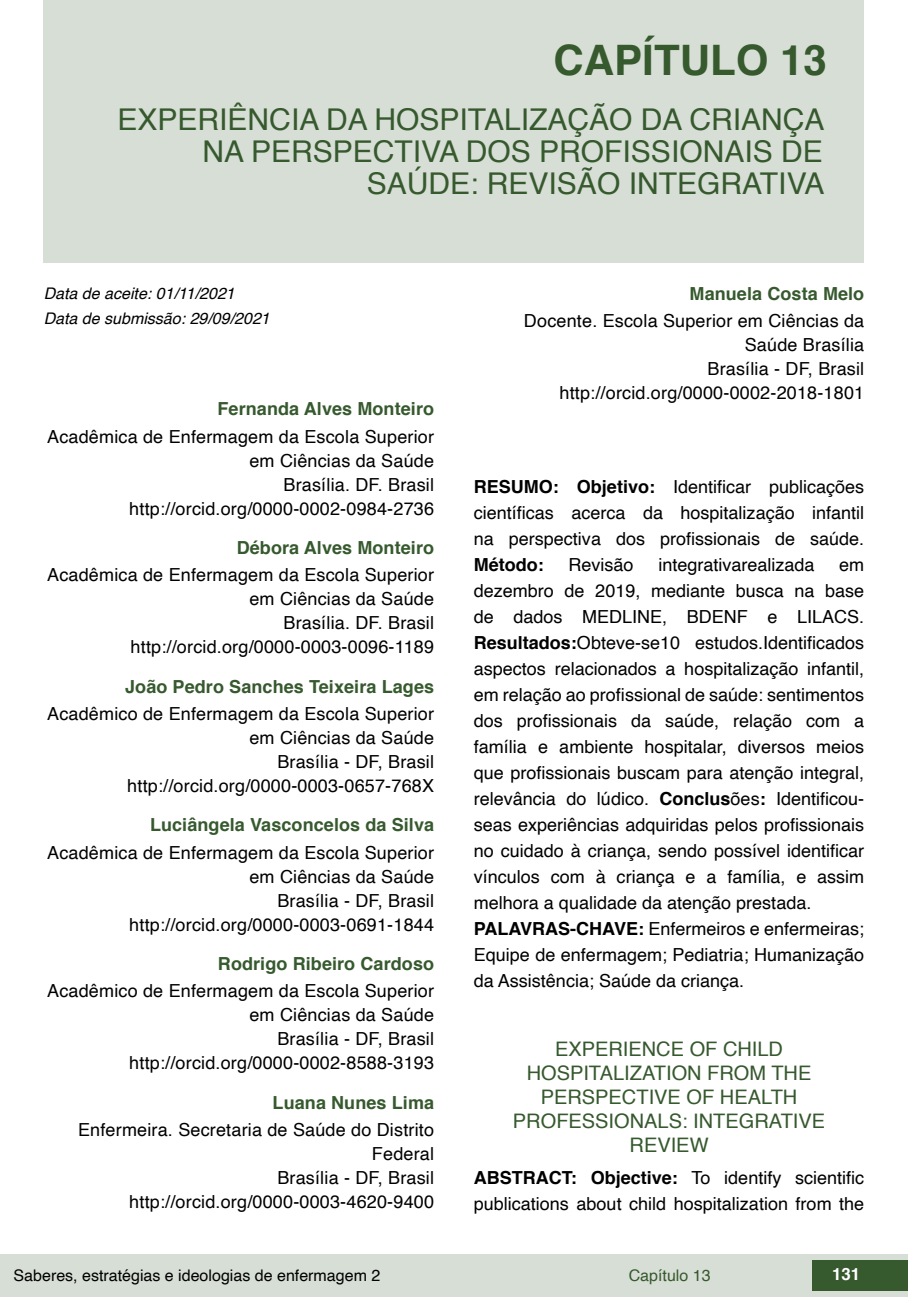
<style>
.page{position:relative;width:908px;height:1304px;background:#fff}
.page>*{position:absolute;margin:0;border:0;box-sizing:border-box;transform-origin:0 0}
.t1{font:700 42px "Helvetica";color:#36592e}
.t2{font:30px/32px "Helvetica";color:#36592e;text-align:right}
.t3{font:20px/24px "Helvetica";color:#36592e;text-align:center}
.t4{font:18px/24px "Helvetica";color:#000;text-align:right}
.t5{font:700 18px "Helvetica";letter-spacing:.005em;color:#36592e}
.t6{font:700 18px "Helvetica";color:#000}
.t7{font:700 16.8px "Helvetica";color:#fff}
.t8{font:italic 16px "Helvetica";color:#000}
.t9{font:16px "Helvetica";color:#000}
.t10{font:16px "Helvetica";color:#36592e}
.s1{font-weight:700}
</style>
<div class="page">
<div style="left:0;top:1254px;width:906px;height:43px;background:#d7ded5"></div>
<div style="left:812px;top:1261px;width:95px;height:30px;background:#36592e"></div>
<div style="left:44px;top:0;width:819px;height:263px;background:#d7ded5"></div>
<h1 class="t1" style="left:553px;top:26px;width:275px">CAPÍTULO 13</h1>
<h2 class="t2" style="left:117px;top:104px;width:708px">EXPERIÊNCIA DA HOSPITALIZAÇÃO DA CRIANÇA<br>NA PERSPECTIVA DOS PROFISSIONAIS DE<br>SAÚDE: REVISÃO INTEGRATIVA</h2>
<p class="t8" style="left:44px;top:280px;width:192px">Data de aceite: 01/11/2021</p>
<p class="t8" style="left:44px;top:306px;width:227px">Data de submissão: 29/09/2021</p>
<p class="t5" style="left:217px;top:395px;width:218px">Fernanda Alves Monteiro</p>
<p class="t4" style="left:47px;top:425px;width:388px">Acadêmica de Enfermagem da Escola Superior em Ciências da Saúde<br>Brasília. DF. Brasil http://orcid.org/0000-0002-0984-2736</p>
<p class="t5" style="left:237px;top:533px;width:199px">Débora Alves Monteiro</p>
<p class="t4" style="left:47px;top:564px;width:388px">Acadêmica de Enfermagem da Escola Superior em Ciências da Saúde<br>Brasília. DF. Brasil http://orcid.org/0000-0003-0096-1189</p>
<p class="t5" style="left:125px;top:672px;width:310px">João Pedro Sanches Teixeira Lages</p>
<p class="t4" style="left:47px;top:702px;width:388px">Acadêmico de Enfermagem da Escola Superior em Ciências da Saúde<br>Brasília - DF, Brasil http://orcid.org/0000-0003-0657-768X</p>
<p class="t5" style="left:150px;top:811px;width:285px">Luciângela Vasconcelos da Silva</p>
<p class="t4" style="left:47px;top:841px;width:388px">Acadêmica de Enfermagem da Escola Superior em Ciências da Saúde<br>Brasília - DF, Brasil http://orcid.org/0000-0003-0691-1844</p>
<p class="t5" style="left:218px;top:949px;width:218px">Rodrigo Ribeiro Cardoso</p>
<p class="t4" style="left:47px;top:980px;width:388px">Acadêmico de Enfermagem da Escola Superior em Ciências da Saúde<br>Brasília - DF, Brasil http://orcid.org/0000-0002-8588-3193</p>
<p class="t5" style="left:272px;top:1088px;width:163px">Luana Nunes Lima</p>
<p class="t4" style="left:78px;top:1118px;width:357px">Enfermeira. Secretaria de Saúde do Distrito<br>Federal<br>Brasília - DF, Brasil http://orcid.org/0000-0003-4620-9400</p>
<p class="t5" style="left:689px;top:279px;width:176px">Manuela Costa Melo</p>
<p class="t4" style="left:523px;top:310px;width:341px">Docente. Escola Superior em Ciências da<br>Saúde Brasília<br>Brasília - DF, Brasil http://orcid.org/0000-0002-2018-1801</p>
<p class="t4" style="left:473px;top:475px;width:392px;line-height:26px;text-align:justify"><span class="s1">RESUMO: Objetivo:</span> Identificar publicações científicas acerca da hospitalização infantil na perspectiva dos profissionais de saúde.</p>
<p class="t6" style="left:473px;top:550px;width:71px">Método:</p>
<p class="t4" style="left:568px;top:553px;width:67px">Revisão</p>
<p class="t4" style="left:658px;top:553px;width:158px">integrativarealizada</p>
<p class="t4" style="left:473px;top:552px;width:392px;line-height:26px;text-align:left;text-indent:365px">em dezembro de 2019, mediante busca na base de dados MEDLINE, BDENF e LILACS.<br><span class="s1">Resultados:</span>Obteve-se10 estudos.Identificados aspectos relacionados a hospitalização infantil, em relação ao profissional de saúde: sentimentos dos profissionais da saúde, relação com a família e ambiente hospitalar, diversos meios que profissionais buscam para atenção integral, relevância do lúdico. <span class="s1">Conclus</span>ões<span class="s1">:</span> Identificou&shy;seas experiências adquiridas pelos profissionais no cuidado à criança, sendo possível identificar vínculos com à criança e a família, e assim melhora a qualidade da atenção prestada.<br><span class="s1">PALAVRAS-CHAVE:</span> Enfermeiros e enfermeiras; Equipe de enfermagem; Pediatria; Humanização da Assistência; Saúde da criança.</p>
<p class="t3" style="left:512px;top:1038px;width:313px">EXPERIENCE OF CHILD<br>HOSPITALIZATION FROM THE<br>PERSPECTIVE OF HEALTH<br>PROFESSIONALS: INTEGRATIVE<br>REVIEW</p>
<p class="t4" style="left:473px;top:1165px;width:392px;line-height:26px;text-align:left"><span class="s1">ABSTRACT: Objective:</span> To identify scientific publications about child hospitalization from the</p>
<p class="t9" style="left:14px;top:1263px;width:368px">Saberes, estratégias e ideologias de enfermagem 2</p>
<p class="t10" style="left:628px;top:1263px;width:83px">Capítulo 13</p>
<p class="t7" style="left:831px;top:1261px;width:30px">131</p>
</div>
